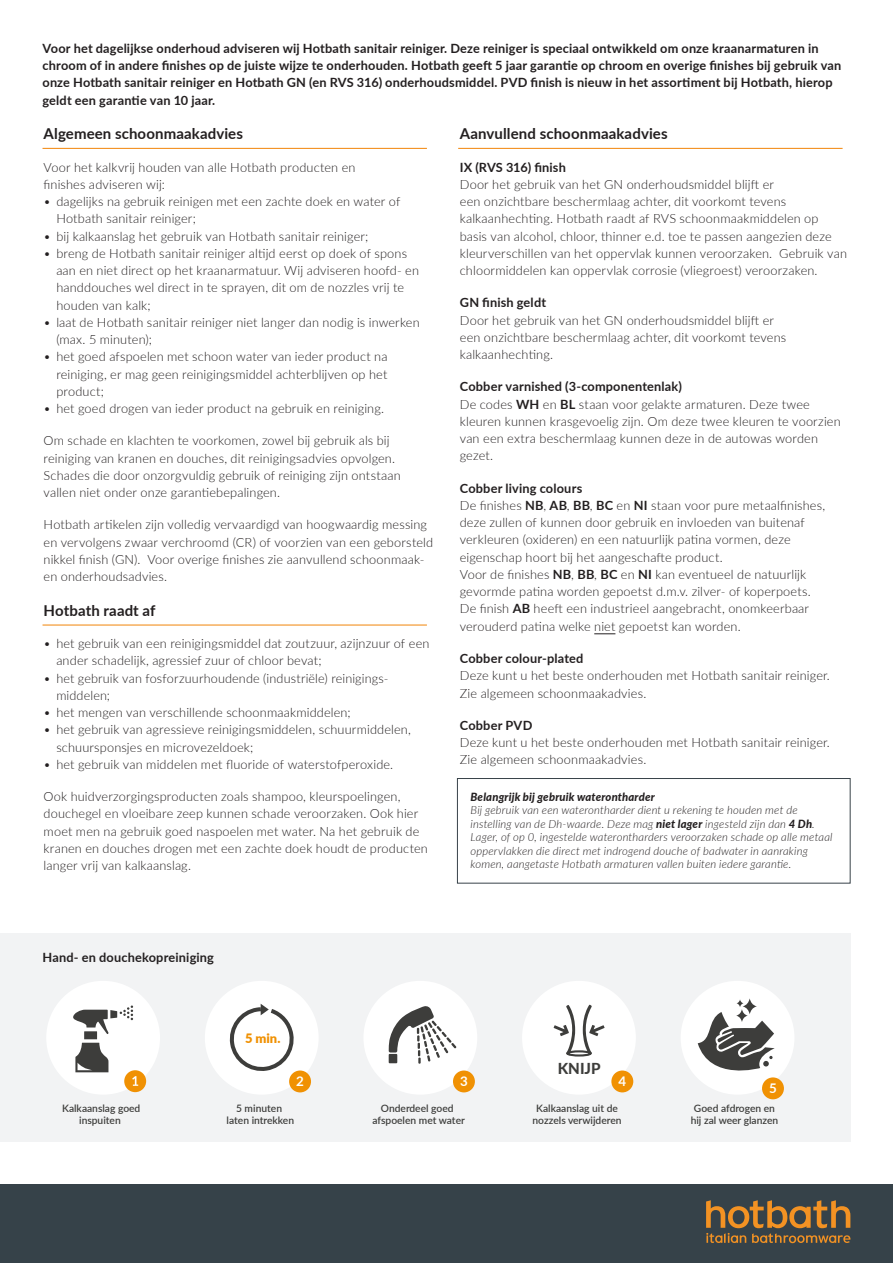
<style>
.page{position:relative;width:893px;height:1263px;background:#fff}
.page>*{position:absolute;margin:0;border:0;box-sizing:border-box;transform-origin:0 0}
.t1{font:800 15.15px "Lato";color:#3d3d3b}
.t2{font:700 15px "Lato";letter-spacing:.01em;color:#231f20}
.t3{font:700 13.35px "Lato";color:#fff}
.t4{font:900 12.9px "Lato";color:#f09103}
.t5{font:300 12.75px/17.2px "Lato";letter-spacing:.01em;color:#231f20}
.t6{font:700 12.75px/17.2px "Lato";letter-spacing:.015em;color:#231f20}
.Plat_algemeen{font:italic 300 11.25px/13.5px "Lato";letter-spacing:.02em;color:#231f20}
.Plat_algemeen-2{font:italic 800 11.25px "Lato";letter-spacing:.015em;color:#231f20}
.t7{font:600 10.2px/12.3px "Lato";color:#3d3d3b;text-align:center}
.s1{font-weight:700}
.s2{font-weight:800}
</style>
<div class="page">
<svg style="left:594px;top:633px;width:21px;height:1px"></svg>
<div style="left:0;top:933px;width:850px;height:209px;background:#f2f3f4"></div>
<div style="left:0;top:1184px;width:893px;height:79px;background:#364249"></div>
<svg style="left:706px;top:1200px;width:144px;height:43px"></svg>
<div style="left:46px;top:981px;width:114px;height:114px;background:#fff;border-radius:50%"></div>
<div style="left:124px;top:1070px;width:22px;height:22px;background:#f09103;border-radius:50%"></div>
<svg style="left:73px;top:1005px;width:65px;height:81px"></svg>
<div style="left:205px;top:981px;width:114px;height:114px;background:#fff;border-radius:50%"></div>
<svg style="left:229px;top:1004px;width:65px;height:67px"></svg>
<div style="left:289px;top:1070px;width:22px;height:22px;background:#f09103;border-radius:50%"></div>
<div style="left:363px;top:981px;width:114px;height:114px;background:#fff;border-radius:50%"></div>
<svg style="left:389px;top:1006px;width:67px;height:58px"></svg>
<div style="left:453px;top:1070px;width:22px;height:22px;background:#f09103;border-radius:50%"></div>
<div style="left:681px;top:981px;width:113px;height:114px;background:#fff;border-radius:50%"></div>
<svg style="left:743px;top:998px;width:14px;height:16px"></svg>
<svg style="left:736px;top:999px;width:7px;height:8px"></svg>
<svg style="left:698px;top:1012px;width:77px;height:59px"></svg>
<div style="left:762px;top:1077px;width:22px;height:22px;background:#f09103;border-radius:50%"></div>
<div style="left:522px;top:981px;width:114px;height:114px;background:#fff;border-radius:50%"></div>
<svg style="left:554px;top:1004px;width:51px;height:52px"></svg>
<div style="left:611px;top:1070px;width:22px;height:22px;background:#f09103;border-radius:50%"></div>
<div style="left:457px;top:778px;width:393px;height:105px;border:1px solid #384249"></div>
<hr style="left:43px;top:148px;width:384px;height:1px;background:#f39223">
<hr style="left:458px;top:148px;width:385px;height:1px;background:#f39223">
<hr style="left:43px;top:624px;width:384px;height:2px;background:#f39223">
<p class="t6" style="left:43px;top:39px;width:800px">Voor het dagelijkse onderhoud adviseren wij Hotbath sanitair reiniger. Deze reiniger is speciaal ontwikkeld om onze kraanarmaturen in chroom of in andere finishes op de juiste wijze te onderhouden. Hotbath geeft 5 jaar garantie op chroom en overige finishes bij gebruik van onze Hotbath sanitair reiniger en Hotbath GN (en RVS 316) onderhoudsmiddel. PVD finish is nieuw in het assortiment bij Hotbath, hierop geldt een garantie van 10 jaar.</p>
<p class="t2" style="left:44px;top:123px;width:201px">Algemeen schoonmaakadvies</p>
<p class="t5" style="left:44px;top:158px;width:313px">Voor het kalkvrij houden van alle Hotbath producten en finishes adviseren wij:</p>
<p class="t5" style="left:56px;top:192px;width:346px;text-indent:-13px">• dagelijks na gebruik reinigen met een zachte doek en water of<br>Hotbath sanitair reiniger;</p>
<p class="t5" style="left:44px;top:227px;width:326px">• bij kalkaanslag het gebruik van Hotbath sanitair reiniger;</p>
<p class="t5" style="left:56px;top:244px;width:364px;text-indent:-13px">• breng de Hotbath sanitair reiniger altijd eerst op doek of spons aan en niet direct op het kraanarmatuur. Wij adviseren hoofd- en handdouches wel direct in te sprayen, dit om de nozzles vrij te houden van kalk;</p>
<p class="t5" style="left:56px;top:313px;width:365px;text-indent:-13px">• laat de Hotbath sanitair reiniger niet langer dan nodig is inwerken (max. 5 minuten);</p>
<p class="t5" style="left:56px;top:348px;width:333px;text-align:justify;text-indent:-13px">• het goed afspoelen met schoon water van ieder product na reiniging, er mag geen reinigingsmiddel achterblijven op het product;</p>
<p class="t5" style="left:44px;top:399px;width:342px">• het goed drogen van ieder product na gebruik en reiniging.</p>
<p class="t5" style="left:44px;top:432px;width:359px">Om schade en klachten te voorkomen, zowel bij gebruik als bij reiniging van kranen en douches, dit reinigingsadvies opvolgen.<br>Schades die door onzorgvuldig gebruik of reiniging zijn ontstaan vallen niet onder onze garantiebepalingen.</p>
<p class="t5" style="left:44px;top:516px;width:391px">Hotbath artikelen zijn volledig vervaardigd van hoogwaardig messing en vervolgens zwaar verchroomd (CR) of voorzien van een geborsteld nikkel finish (GN). Voor overige finishes zie aanvullend schoonmaak&shy;en onderhoudsadvies.</p>
<p class="t2" style="left:44px;top:599px;width:113px">Hotbath raadt af</p>
<p class="t5" style="left:56px;top:634px;width:375px;text-indent:-13px">• het gebruik van een reinigingsmiddel dat zoutzuur, azijnzuur of een ander schadelijk, agressief zuur of chloor bevat;</p>
<p class="t5" style="left:56px;top:669px;width:332px;text-indent:-13px">• het gebruik van fosforzuurhoudende (industriële) reinigings&shy;middelen;</p>
<p class="t5" style="left:44px;top:703px;width:309px">• het mengen van verschillende schoonmaakmiddelen;</p>
<p class="t5" style="left:56px;top:720px;width:356px;text-indent:-13px">• het gebruik van agressieve reinigingsmiddelen, schuurmiddelen, schuursponsjes en microvezeldoek;</p>
<p class="t5" style="left:44px;top:755px;width:351px">• het gebruik van middelen met fluoride of waterstofperoxide.</p>
<p class="t5" style="left:44px;top:787px;width:386px">Ook huidverzorgingsproducten zoals shampoo, kleurspoelingen, douchegel en vloeibare zeep kunnen schade veroorzaken. Ook hier moet men na gebruik goed naspoelen met water. Na het gebruik de kranen en douches drogen met een zachte doek houdt de producten langer vrij van kalkaanslag.</p>
<p class="t2" style="left:460px;top:123px;width:209px">Aanvullend schoonmaakadvies</p>
<p class="t5" style="left:460px;top:158px;width:389px"><span class="s1">IX (RVS 316) finish<br></span>Door het gebruik van het GN onderhoudsmiddel blijft er<br>een onzichtbare beschermlaag achter, dit voorkomt tevens kalkaanhechting. Hotbath raadt af RVS schoonmaakmiddelen op basis van alcohol, chloor, thinner e.d. toe te passen aangezien deze kleurverschillen van het oppervlak kunnen veroorzaken. Gebruik van chloormiddelen kan oppervlak corrosie (vliegroest) veroorzaken.</p>
<p class="t5" style="left:460px;top:294px;width:328px"><span class="s1">GN finish geldt<br></span>Door het gebruik van het GN onderhoudsmiddel blijft er een onzichtbare beschermlaag achter, dit voorkomt tevens kalkaanhechting.</p>
<p class="t6" style="left:460px;top:378px;width:224px">Cobber varnished (3-componentenlak)</p>
<p class="t5" style="left:460px;top:395px;width:382px">De codes <span class="s1">WH</span> en <span class="s1">BL</span> staan voor gelakte armaturen. Deze twee kleuren kunnen krasgevoelig zijn. Om deze twee kleuren te voorzien van een extra beschermlaag kunnen deze in de autowas worden gezet.</p>
<p class="t6" style="left:460px;top:479px;width:124px">Cobber living colours</p>
<p class="t5" style="left:460px;top:496px;width:367px">De finishes <span class="s1">NB</span>, <span class="s1">AB</span>, <span class="s1">BB</span>, <span class="s1">BC</span> en <span class="s1">NI</span> staan voor pure metaalfinishes, deze zullen of kunnen door gebruik en invloeden van buitenaf verkleuren (oxideren) en een natuurlijk patina vormen, deze eigenschap hoort bij het aangeschafte product.<br>Voor de finishes <span class="s1">NB</span>, <span class="s1">BB</span>, <span class="s1">BC</span> en <span class="s1">NI</span> kan eventueel de natuurlijk gevormde patina worden gepoetst d.m.v. zilver- of koperpoets.</p>
<p class="t5" style="left:460px;top:600px;width:351px">De finish <span class="s1">AB</span> heeft een industrieel aangebracht, onomkeerbaar verouderd patina welke niet gepoetst kan worden.</p>
<p class="t6" style="left:460px;top:649px;width:125px">Cobber colour-plated</p>
<p class="t5" style="left:460px;top:666px;width:372px">Deze kunt u het beste onderhouden met Hotbath sanitair reiniger.<br>Zie algemeen schoonmaakadvies.</p>
<p class="t6" style="left:460px;top:716px;width:74px">Cobber PVD</p>
<p class="t5" style="left:460px;top:733px;width:372px">Deze kunt u het beste onderhouden met Hotbath sanitair reiniger.<br>Zie algemeen schoonmaakadvies.</p>
<p class="Plat_algemeen-2" style="left:470px;top:788px;width:186px">Belangrijk bij gebruik waterontharder</p>
<p class="Plat_algemeen" style="left:470px;top:803px;width:364px">Bij gebruik van een waterontharder dient u rekening te houden met de instelling van de Dh-waarde. Deze mag <span class="s2">niet lager</span> ingesteld zijn dan <span class="s2">4 Dh</span>.<br>Lager, of op 0, ingestelde waterontharders veroorzaken schade op alle metaal oppervlakken die direct met indrogend douche of badwater in aanraking komen, aangetaste Hotbath armaturen vallen buiten iedere garantie.</p>
<p class="t6" style="left:43px;top:948px;width:173px">Hand- en douchekopreiniging</p>
<p class="t4" style="left:245px;top:1029px;width:37px">5 min.</p>
<p class="t3" style="left:296px;top:1071px;width:9px">2</p>
<p class="t7" style="left:62px;top:1101px;width:80px">Kalkaanslag goed inspuiten</p>
<p class="t7" style="left:227px;top:1101px;width:69px">5 minuten laten intrekken</p>
<p class="t3" style="left:460px;top:1071px;width:9px">3</p>
<p class="t7" style="left:372px;top:1101px;width:94px">Onderdeel goed afspoelen met water</p>
<p class="t1" style="left:558px;top:1057px;width:44px">KNIJP</p>
<p class="t3" style="left:618px;top:1071px;width:9px">4</p>
<p class="t7" style="left:533px;top:1101px;width:90px">Kalkaanslag uit de nozzels verwijderen</p>
<p class="t3" style="left:769px;top:1078px;width:9px">5</p>
<p class="t7" style="left:691px;top:1101px;width:89px">Goed afdrogen en hij zal weer glanzen</p>
</div>
